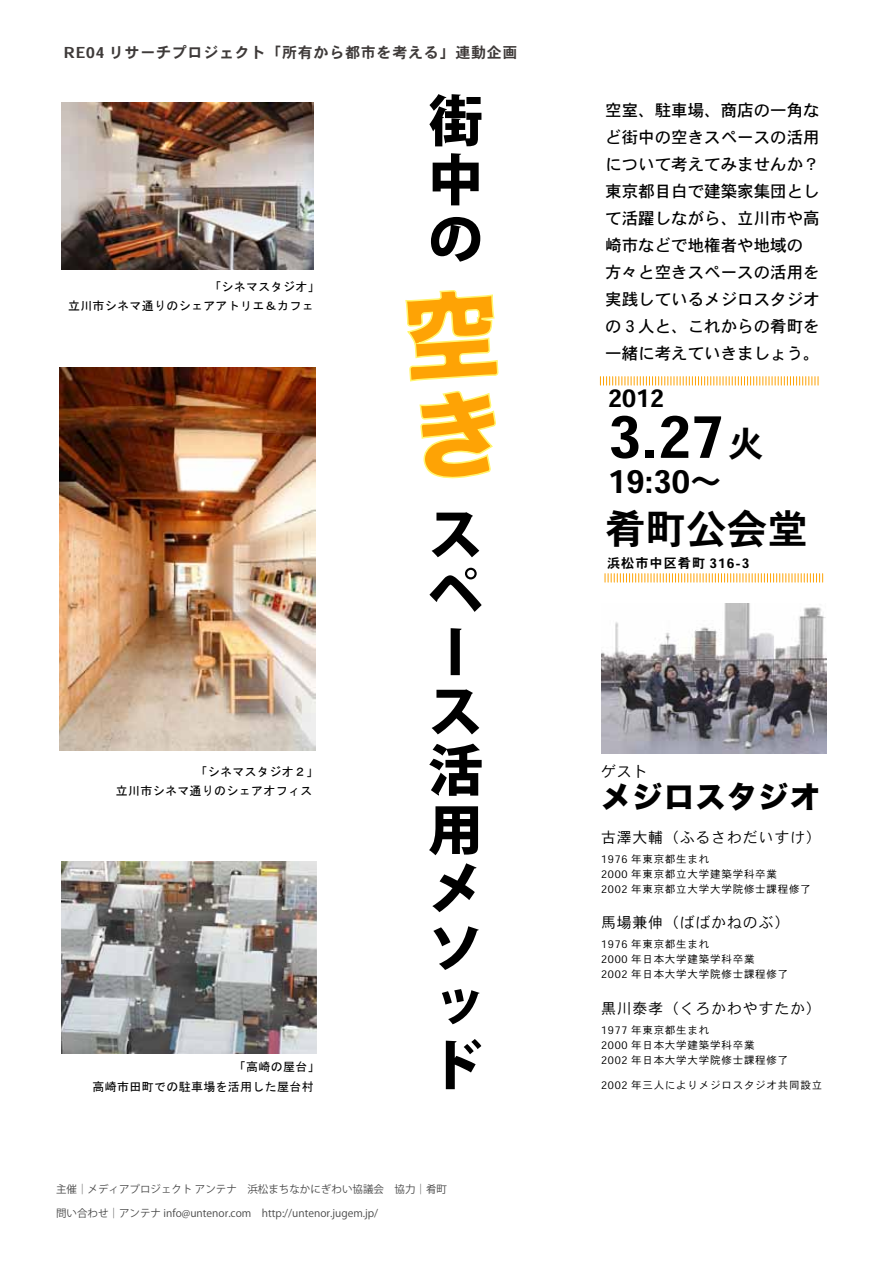
<style>
.page{position:relative;width:893px;height:1263px;background:#fff}
.page>*{position:absolute;margin:0;border:0;box-sizing:border-box;transform-origin:0 0}
.t1{font:57.6px "Heisei Kaku Go Std W7";color:#000}
.t2{font:800 54.9px/59.1px "Koz Go Pr 6 N";color:#000;text-align:justify}
.t3{font:40.65px "Heisei Kaku Go Std W7";color:#000}
.t4{font:36px "Heisei Kaku Go Std W7";color:#000}
.t5{font:31.5px "Heisei Kaku Go Std W7";color:#000}
.t6{font:30px "Hira Kaku Std W8";letter-spacing:.05em;color:#000}
.t7{font:24.15px "Heisei Kaku Go Std W7";color:#000}
.t8{font:16.5px/27px "Osaka";color:#000}
.t9{font:15px "Heisei Kaku Go Std W3";letter-spacing:.05em;color:#000}
.t10{font:15px "Heisei Kaku Go Std W7";letter-spacing:.05em;color:#3e3a39}
.t11{font:13.2px "Heisei Kaku Go Std W7";letter-spacing:.075em;color:#000}
.t12{font:12px/19.5px "MS Gothic";letter-spacing:.025em;color:#000}
.t13{font:10.5px/15px "Heisei Kaku Go Std W3";letter-spacing:.075em;color:#000}
.t14{font:10.5px "Koz Go Pro";color:#494949}
</style>
<div class="page">
<img style="left:601px;top:603px;width:226px;height:151px">
<img style="left:61px;top:102px;width:253px;height:168px">
<img style="left:60px;top:368px;width:255px;height:383px">
<img style="left:61px;top:862px;width:256px;height:192px">
<svg style="left:405px;top:290px;width:94px;height:92px"></svg>
<svg style="left:419px;top:390px;width:77px;height:89px"></svg>
<svg style="left:605px;top:574px;width:218px;height:8px"></svg>
<svg style="left:600px;top:377px;width:219px;height:8px"></svg>
<h3 class="t10" style="left:64px;top:43px;width:455px">RE04 リサーチプロジェクト「所有から都市を考える」連動企画</h3>
<p class="t12" style="left:68px;top:277px;width:253px;text-indent:141px">「シネマスタジオ「立川市シネマ通りのシェアアトリエ＆カフェ</p>
<p class="t12" style="left:116px;top:761px;width:204px;text-indent:80px">「シネマスタジオ２「立川市シネマ通りのシェアオフィス</p>
<p class="t12" style="left:93px;top:1057px;width:229px;text-indent:141px">「高崎の屋台「高崎市田町での駐車場を活用した屋台村</p>
<h2 class="t2" style="left:428px;top:93px;width:55px">街中の</h2>
<h2 class="t2" style="left:428px;top:506px;width:55px;text-align:left">スペース活用メソッド</h2>
<p class="t14" style="left:56px;top:1182px;width:392px">主催｜メディアプロジェクトアンテナ　浜松まちなかにぎわい協議会　協力｜肴町</p>
<p class="t14" style="left:56px;top:1206px;width:324px">問い合わせ｜アンテナ info@untenor.com　http://untenor.jugem j p. /</p>
<h3 class="t8" style="left:605px;top:96px;width:216px">空室、駐車場、商店の一角など街中の空きスペースの活用について考えてみませんか?東京都目白で建築家集団として活躍しながら、立川市や高崎市などで地権者や地域の方々と空きスペースの活用を実践しているメジロスタジオの３人と、これからの肴町を一緒に考えていきましょう。</h3>
<h3 class="t7" style="left:608px;top:384px;width:57px">2012</h3>
<h1 class="t1" style="left:608px;top:402px;width:118px">3.27</h1>
<h3 class="t5" style="left:608px;top:462px;width:115px">19:30~</h3>
<h3 class="t4" style="left:728px;top:422px;width:37px">火</h3>
<h3 class="t3" style="left:605px;top:504px;width:205px">肴町公会堂</h3>
<p class="t11" style="left:607px;top:555px;width:144px">浜松市中区肴町 316-3</p>
<h3 class="t9" style="left:601px;top:761px;width:48px">ゲスト</h3>
<h3 class="t6" style="left:601px;top:780px;width:220px">メジロスタジオ</h3>
<h3 class="t9" style="left:601px;top:827px;width:221px">古澤大輔（ふるさわだいすけ(</h3>
<p class="t13" style="left:601px;top:851px;width:211px">1976 年東京都生まれ<br>2000 年東京都立大学建築学科卒業<br>2002 年東京都立大学大学院修士課程修了</p>
<h3 class="t9" style="left:601px;top:913px;width:190px">馬場兼伸（ばばかねのぶ(</h3>
<p class="t13" style="left:601px;top:937px;width:189px">1976 年東京都生まれ<br>2000 年日本大学建築学科卒業<br>2002 年日本大学大学院修士課程修了</p>
<h3 class="t9" style="left:601px;top:998px;width:221px">黒川泰孝（くろかわやすたか(</h3>
<p class="t13" style="left:601px;top:1022px;width:189px">1977 年東京都生まれ<br>2000 年日本大学建築学科卒業<br>2002 年日本大学大学院修士課程修了</p>
<p class="t13" style="left:601px;top:1078px;width:223px">2002 年三人によりメジロスタジオ共同設立</p>
</div>
